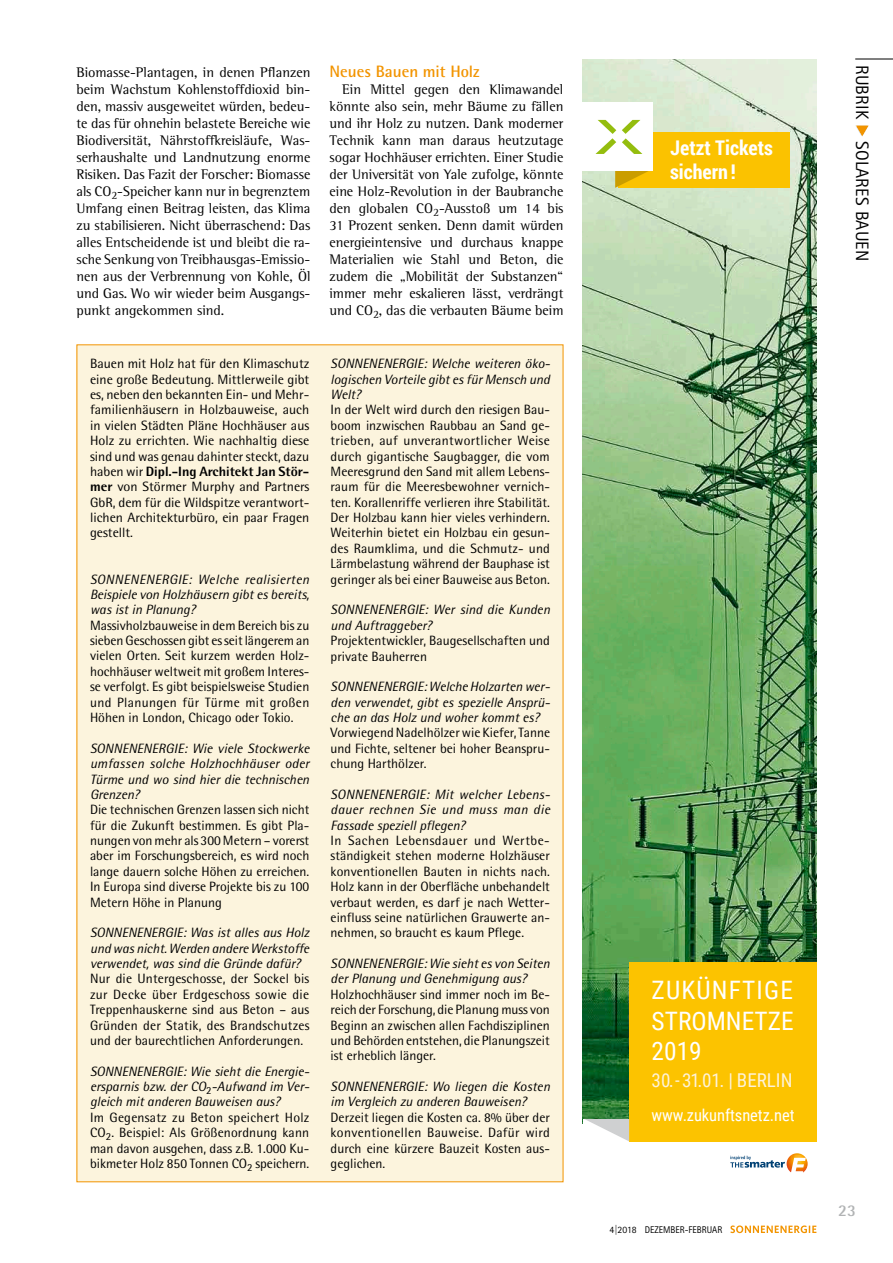
<style>
.page{position:relative;width:893px;height:1263px;background:#fff}
.page>*{position:absolute;margin:0;border:0;box-sizing:border-box;transform-origin:0 0}
.t1{font:25.35px/30.5px "Roboto Condensed";color:#fff;text-align:justify}
.t2{font:700 20.25px/24.3px "Roboto Condensed";color:#fff}
.t3{font:19.05px "Roboto Condensed";color:#fef2d9}
.t4{font:18px "Rotis Sans Serif Std";letter-spacing:.01em;color:#000}
.t5{font:16.5px "Roboto Condensed";letter-spacing:-.005em;color:#fff}
.t6{font:700 16.5px "Rotis Semi Sans Std";color:#f29400}
.t7{font:700 16.5px "Rotis Semi Sans Std";color:#b1b3b4}
.t8{font:14.25px/17px "Rotis Semi Serif Std";color:#000;text-align:justify}
.t9{font:13.5px/15.5px "Rotis Semi Sans Std";color:#000;text-align:justify}
.t10{font:italic 13.5px/15.5px "Rotis Semi Sans Std";color:#000;text-align:justify}
.t11{font:9.75px "Rotis Sans Serif Std";color:#000}
.s1{font-weight:800}
.s2{color:#0076bd}
</style>
<div class="page">
<svg style="left:730px;top:1225px;width:86px;height:8px"></svg>
<hr style="left:855px;top:59px;width:38px;height:1px;background:#000">
<div style="left:77px;top:345px;width:486px;height:837px;background:#fcf4dd"></div>
<img style="left:583px;top:60px;width:233px;height:1059px">
<div style="left:619px;top:132px;width:171px;height:56px;background:#fbc200"></div>
<svg style="left:615px;top:171px;width:33px;height:17px"></svg>
<div style="left:583px;top:103px;width:70px;height:68px;background:#fff"></div>
<svg style="left:622px;top:120px;width:20px;height:34px"></svg>
<svg style="left:595px;top:120px;width:21px;height:34px"></svg>
<div style="left:629px;top:962px;width:187px;height:179px;background:#fcc300"></div>
<svg style="left:585px;top:1119px;width:44px;height:22px"></svg>
<img style="left:787px;top:1153px;width:21px;height:19px">
<svg style="left:730px;top:1156px;width:55px;height:11px"></svg>
<svg style="left:856px;top:125px;width:13px;height:12px"></svg>
<p class="t8" style="left:77px;top:63px;width:235px">Biomasse-Plantagen, in denen Pflanzen beim Wachstum Kohlenstoffdioxid bin&shy;den, massiv ausgeweitet würden, bedeu&shy;te das für ohnehin belastete Bereiche wie Biodiversität, Nährstoffkreisläufe, Was&shy;serhaushalte und Landnutzung enorme Risiken. Das Fazit der Forscher: Biomasse als CO<sub>2</sub>-Speicher kann nur in begrenztem Umfang einen Beitrag leisten, das Klima zu stabilisieren. Nicht überraschend: Das alles Entscheidende ist und bleibt die ra&shy;sche Senkung von Treibhausgas-Emissio&shy;nen aus der Verbrennung von Kohle, Öl und Gas. Wo wir wieder beim Ausgangs&shy;punkt angekommen sind.</p>
<p class="t6" style="left:330px;top:61px;width:152px">Neues Bauen mit Holz</p>
<p class="t8" style="left:330px;top:80px;width:235px;text-indent:13px">Ein Mittel gegen den Klimawandel könnte also sein, mehr Bäume zu fällen und ihr Holz zu nutzen. Dank moderner Technik kann man daraus heutzutage sogar Hochhäuser errichten. Einer Studie der Universität von Yale zufolge, könnte eine Holz-Revolution in der Baubranche den globalen CO<sub>2</sub>-Ausstoß um 14 bis 31 Prozent senken. Denn damit würden energieintensive und durchaus knappe Materialien wie Stahl und Beton, die zudem die „Mobilität der Substanzen“ immer mehr eskalieren lässt, verdrängt und CO<sub>2</sub>, das die verbauten Bäume beim</p>
<p class="t9" style="left:90px;top:356px;width:221px">Bauen mit Holz hat für den Klimaschutz eine große Bedeutung. Mittlerweile gibt es, neben den bekannten Ein- und Mehr&shy;familienhäusern in Holzbauweise, auch in vielen Städten Pläne Hochhäuser aus Holz zu errichten. Wie nachhaltig diese sind und was genau dahinter steckt, dazu haben wir <span class="s1">Dipl.-Ing Architekt Jan Stör&shy;mer</span> von Störmer Murphy and Partners GbR, dem für die Wildspitze verantwort&shy;lichen Architekturbüro, ein paar Fragen gestellt.</p>
<p class="t10" style="left:90px;top:571px;width:221px">SONNENENERGIE: Welche realisierten Beispiele von Holzhäusern gibt es bereits, was ist in Planung?</p>
<p class="t9" style="left:90px;top:617px;width:221px">Massivholzbauweise in dem Bereich bis zu sieben Geschossen gibt es seit längerem an vielen Orten. Seit kurzem werden Holz&shy;hochhäuser weltweit mit großem Interes&shy;se verfolgt. Es gibt beispielsweise Studien und Planungen für Türme mit großen Höhen in London, Chicago oder Tokio.</p>
<p class="t10" style="left:90px;top:740px;width:221px">SONNENENERGIE: Wie viele Stockwerke umfassen solche Holzhochhäuser oder Türme und wo sind hier die technischen Grenzen?</p>
<p class="t9" style="left:90px;top:802px;width:221px">Die technischen Grenzen lassen sich nicht für die Zukunft bestimmen. Es gibt Pla&shy;nungen von mehr als 300 Metern – vorerst aber im Forschungsbereich, es wird noch lange dauern solche Höhen zu erreichen.<br>In Europa sind diverse Projekte bis zu 100<br>Metern Höhe in Planung</p>
<p class="t10" style="left:90px;top:925px;width:221px">SONNENENERGIE: Was ist alles aus Holz und was nicht. Werden andere Werkstoffe verwendet, was sind die Gründe dafür?</p>
<p class="t9" style="left:90px;top:971px;width:221px">Nur die Untergeschosse, der Sockel bis zur Decke über Erdgeschoss sowie die Treppenhauskerne sind aus Beton – aus Gründen der Statik, des Brandschutzes und der baurechtlichen Anforderungen.</p>
<p class="t10" style="left:90px;top:1063px;width:221px">SONNENENERGIE: Wie sieht die Energie&shy;ersparnis bzw. der CO<sub>2</sub>-Aufwand im Ver&shy;gleich mit anderen Bauweisen aus?</p>
<p class="t9" style="left:90px;top:1109px;width:221px">Im Gegensatz zu Beton speichert Holz CO<sub>2</sub>. Beispiel: Als Größenordnung kann man davon ausgehen, dass z.B. 1.000 Ku&shy;bikmeter Holz 850 Tonnen CO<sub>2</sub> speichern.</p>
<p class="t10" style="left:331px;top:356px;width:221px">SONNENENERGIE: Welche weiteren öko&shy;logischen Vorteile gibt es für Mensch und Welt?</p>
<p class="t9" style="left:331px;top:402px;width:221px">In der Welt wird durch den riesigen Bau&shy;boom inzwischen Raubbau an Sand ge&shy;trieben, auf unverantwortlicher Weise durch gigantische Saugbagger, die vom Meeresgrund den Sand mit allem Lebens&shy;raum für die Meeresbewohner vernich&shy;ten. Korallenriffe verlieren ihre Stabilität.<br>Der Holzbau kann hier vieles verhindern.<br>Weiterhin bietet ein Holzbau ein gesun&shy;des Raumklima, und die Schmutz- und Lärmbelastung während der Bauphase ist geringer als bei einer Bauweise aus Beton.</p>
<p class="t10" style="left:331px;top:602px;width:221px">SONNENENERGIE: Wer sind die Kunden und Auftraggeber?</p>
<p class="t9" style="left:331px;top:633px;width:221px">Projektentwickler, Baugesellschaften und private Bauherren</p>
<p class="t10" style="left:331px;top:679px;width:221px">SONNENENERGIE: Welche Holzarten wer&shy;den verwendet, gibt es spezielle Ansprü&shy;che an das Holz und woher kommt es?</p>
<p class="t9" style="left:331px;top:725px;width:221px">Vorwiegend Nadelhölzer wie Kiefer, Tanne und Fichte, seltener bei hoher Beanspru&shy;chung Harthölzer.</p>
<p class="t10" style="left:331px;top:786px;width:221px">SONNENENERGIE: Mit welcher Lebens&shy;dauer rechnen Sie und muss man die Fassade speziell pflegen?</p>
<p class="t9" style="left:331px;top:833px;width:221px">In Sachen Lebensdauer und Wertbe&shy;ständigkeit stehen moderne Holzhäuser konventionellen Bauten in nichts nach.<br>Holz kann in der Oberfläche unbehandelt verbaut werden, es darf je nach Wetter&shy;einfluss seine natürlichen Grauwerte an&shy;nehmen, so braucht es kaum Pflege.</p>
<p class="t10" style="left:331px;top:955px;width:221px">SONNENENERGIE: Wie sieht es von Seiten der Planung und Genehmigung aus?</p>
<p class="t9" style="left:331px;top:986px;width:221px">Holzhochhäuser sind immer noch im Be&shy;reich der Forschung, die Planung muss von Beginn an zwischen allen Fachdisziplinen und Behörden entstehen, die Planungszeit ist erheblich länger.</p>
<p class="t10" style="left:331px;top:1078px;width:221px">SONNENENERGIE: Wo liegen die Kosten im Vergleich zu anderen Bauweisen?</p>
<p class="t9" style="left:331px;top:1109px;width:221px">Derzeit liegen die Kosten ca. 8% über der konventionellen Bauweise. Dafür wird durch eine kürzere Bauzeit Kosten aus&shy;geglichen.</p>
<h2 class="t2" style="left:670px;top:135px;width:104px">Jetzt Tickets sichern !</h2>
<h3 class="t4" style="left:873px;top:65px;width:198px;rotate:90deg">RUBRIK <span class="s2">◆</span> SOLARES BAUEN</h3>
<h1 class="t1" style="left:652px;top:974px;width:143px">ZUKÜNFTIGE STROMNETZE 2019</h1>
<h3 class="t3" style="left:652px;top:1067px;width:142px">30.-31.01. | BERLIN</h3>
<p class="t5" style="left:652px;top:1103px;width:144px">www.zukunftsnetz.net</p>
<p class="t11" style="left:609px;top:1223px;width:114px">4|2018 DEZEMBER-FEBRUAR</p>
<p class="t7" style="left:838px;top:1200px;width:19px">23</p>
</div>
